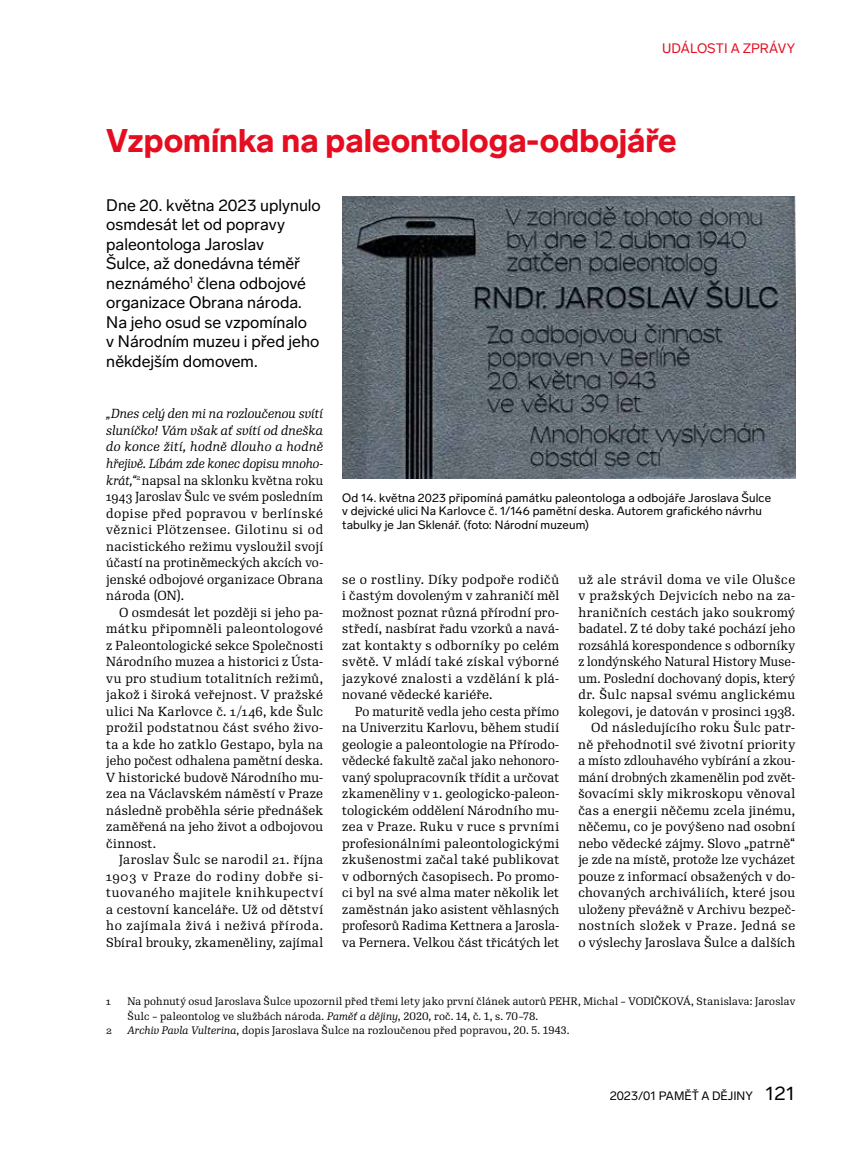
<style>
.page{position:relative;width:859px;height:1149px;background:#fff}
.page>*{position:absolute;margin:0;border:0;box-sizing:border-box;transform-origin:0 0}
.t1{font:900 32.4px "Lab Grotesque";color:#e40e20}
.t2{font:16.5px/19.5px "Lab Grotesque";color:#000}
.t3{font:13.5px "Lab Grotesque";color:#e40e20}
.t4{font:12.75px/16.5px "Re Public Std";letter-spacing:.02em;color:#000;text-align:justify}
.t5{font:12.75px/16.5px "Re Public Std";letter-spacing:.02em;color:#000;text-align:justify;scale:.96 1}
.t6{font:12px/13.5px "Lab Grotesque";letter-spacing:.01em;color:#000}
.t7{font:10.5px/14.4px "Re Public";letter-spacing:.02em;color:#000}
.t8{font:10.5px "Re Public Std";color:#000}
.s1{font-style:italic}
.s2{font-size:19.5px}
</style>
<div class="page">
<img style="left:342px;top:196px;width:453px;height:282px">
<p class="t3" style="left:662px;top:39px;width:134px">UDÁLOSTI A ZPRÁVY</p>
<h1 class="t1" style="left:106px;top:118px;width:572px">Vzpomínka na paleontologa-odbojáře</h1>
<p class="t2" style="left:106px;top:194px;width:216px">Dne 20. května 2023 uplynulo osmdesát let od popravy paleontologa Jaroslav<br>Šulce, až donedávna téměř neznámého<sup>1</sup> člena odbojové organizace Obrana národa.<br>Na jeho osud se vzpomínalo<br>v Národním muzeu i před jeho někdejším domovem.</p>
<p class="t5" style="left:106px;top:405px;width:227px"><span class="s1">„Dnes celý den mi na rozloučenou svítí sluníčko! Vám však ať svítí od dneška do konce žití, hodně dlouho a hodně hřejivě. Líbám zde konec dopisu mnoho&shy;krát,“</span><sup>2</sup> napsal na sklonku května roku 1943 Jaroslav Šulc ve svém posledním dopise před popravou v berlínské věznici Plötzensee. Gilotinu si od nacistického režimu vysloužil svojí účastí na protiněmeckých akcích vo&shy;jenské odbojové organizace Obrana národa (ON).</p>
<p class="t4" style="left:106px;top:603px;width:218px;text-indent:13px">O osmdesát let později si jeho pa&shy;mátku připomněli paleontologové z Paleontologické sekce Společnosti Národního muzea a historici z Ústa&shy;vu pro studium totalitních režimů, jakož i široká veřejnost. V pražské ulici Na Karlovce č. 1/146, kde Šulc prožil podstatnou část svého živo&shy;ta a kde ho zatklo Gestapo, byla na jeho počest odhalena pamětní deska.<br>V historické budově Národního mu&shy;zea na Václavském náměstí v Praze následně proběhla série přednášek zaměřená na jeho život a odbojovou činnost.</p>
<p class="t4" style="left:106px;top:851px;width:218px;text-indent:13px">Jaroslav Šulc se narodil 21. října 1903 v Praze do rodiny dobře si&shy;tuovaného majitele knihkupectví a cestovní kanceláře. Už od dětství ho zajímala živá i neživá příroda.<br>Sbíral brouky, zkameněliny, zajímal</p>
<p class="t6" style="left:342px;top:490px;width:430px">Od 14. května 2023 připomíná památku paleontologa a odbojáře Jaroslava Šulce v dejvické ulici Na Karlovce č. 1/146 pamětní deska. Autorem grafického návrhu tabulky je Jan Sklenář. (foto: Národní muzeum)</p>
<p class="t4" style="left:342px;top:570px;width:218px">se o rostliny. Díky podpoře rodičů i častým dovoleným v zahraničí měl možnost poznat různá přírodní pro&shy;středí, nasbírat řadu vzorků a navá&shy;zat kontakty s odborníky po celém světě. V mládí také získal výborné jazykové znalosti a vzdělání k plá&shy;nované vědecké kariéře.</p>
<p class="t4" style="left:342px;top:702px;width:218px;text-indent:13px">Po maturitě vedla jeho cesta přímo na Univerzitu Karlovu, během studií geologie a paleontologie na Přírodo&shy;vědecké fakultě začal jako nehonoro&shy;vaný spolupracovník třídit a určovat zkameněliny v 1. geologicko-paleon&shy;tologickém oddělení Národního mu&shy;zea v Praze. Ruku v ruce s prvními profesionálními paleontologickými zkušenostmi začal také publikovat v odborných časopisech. Po promo&shy;ci byl na své alma mater několik let zaměstnán jako asistent věhlasných profesorů Radima Kettnera a Jarosla&shy;va Pernera. Velkou část třicátých let</p>
<p class="t4" style="left:578px;top:570px;width:218px;text-align:right">už ale strávil doma ve vile Olušce v pražských Dejvicích nebo na za&shy;hraničních cestách jako soukromý badatel. Z té doby také pochází jeho rozsáhlá korespondence s odborníky z londýnského Natural History Muse&shy;um. Poslední dochovaný dopis, který dr. Šulc napsal svému anglickému kolegovi, je datován v prosinci 1938.<br>Od následujícího roku Šulc patr&shy;ně přehodnotil své životní priority a místo zdlouhavého vybírání a zkou&shy;mání drobných zkamenělin pod zvět&shy;šovacími skly mikroskopu věnoval čas a energii něčemu zcela jinému, něčemu, co je povýšeno nad osobní nebo vědecké zájmy. Slovo „patrně“ je zde na místě, protože lze vycházet pouze z informací obsažených v do&shy;chovaných archiváliích, které jsou uloženy převážně v Archivu bezpeč&shy;nostních složek v Praze. Jedná se o výslechy Jaroslava Šulce a dalších</p>
<p class="t8" style="left:106px;top:994px;width:6px">1</p>
<p class="t7" style="left:128px;top:994px;width:669px">Na pohnutý osud Jaroslava Šulce upozornil před třemi lety jako první článek autorů PEHR, Michal – VODIČKOVÁ, Stanislava: Jaroslav<br>Šulc – paleontolog ve službách národa. <span class="s1">Paměť a dějiny</span>, 2020, roč. 14, č. 1, s. 70–78.</p>
<p class="t8" style="left:106px;top:1023px;width:7px">2</p>
<p class="t7" style="left:128px;top:1023px;width:443px"><span class="s1">Archiv Pavla Vulterina</span>, dopis Jaroslava Šulce na rozloučenou před popravou, 20. 5. 1943.</p>
<p class="t6" style="left:610px;top:1088px;width:187px">2023/01 PAMĚŤ A DĚJINY <span class="s2">121</span></p>
</div>
